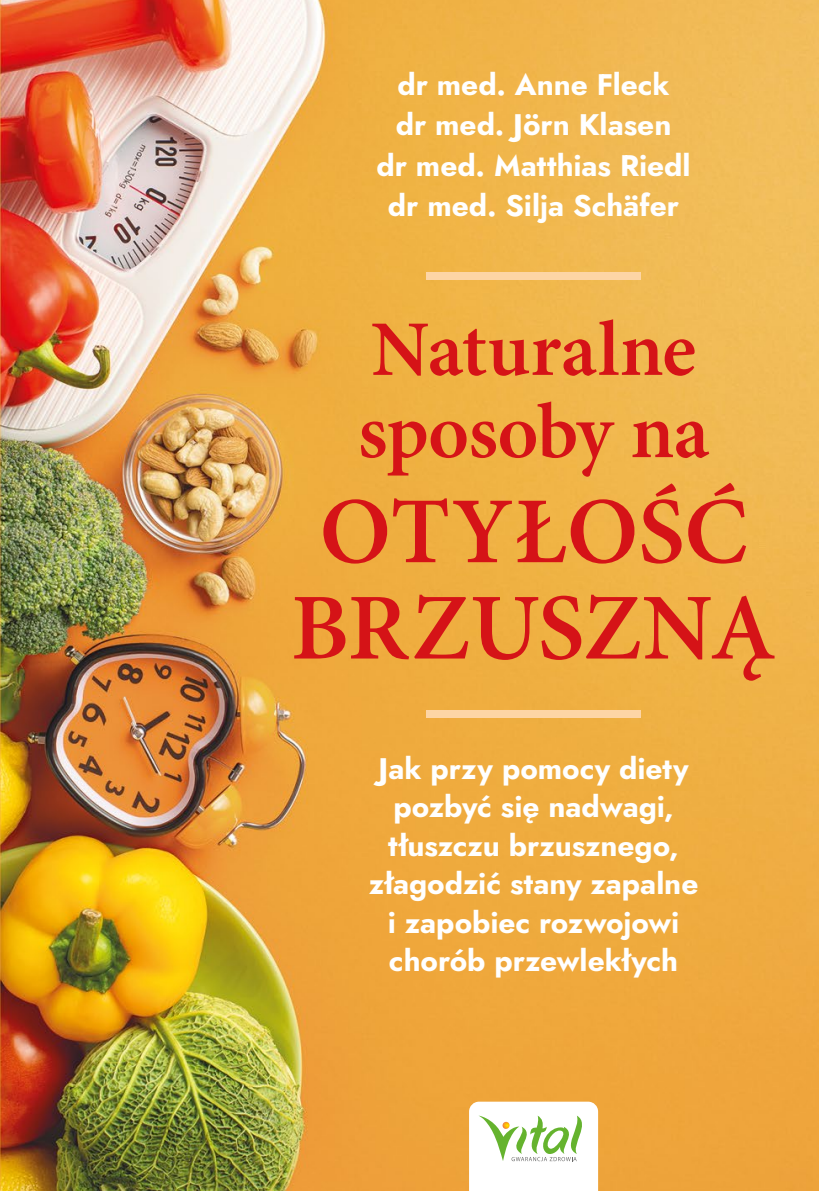
<style>
.page{position:relative;width:819px;height:1191px;background:#fff}
.page>*{position:absolute;margin:0;border:0;box-sizing:border-box;transform-origin:0 0}
.t1{font:600 94.5px/96.2px "Minion Pro";letter-spacing:-.005em;color:#d51317;text-align:center}
.t2{font:600 78.75px/82.2px "Minion Pro";letter-spacing:-.01em;color:#d51317}
.t3{font:700 29.75px/38.5px "Jost";color:#fff;text-align:center}
</style>
<div class="page">
<img style="left:0;top:0;width:819px;height:1191px">
<div style="left:426px;top:710px;width:215px;height:8px;background:#fdd5a5"></div>
<svg style="left:469px;top:1101px;width:129px;height:90px"></svg>
<div style="left:426px;top:272px;width:215px;height:8px;background:#fdd5a5"></div>
<p class="t3" style="left:376px;top:65px;width:315px;line-height:40.2px">dr med. Anne Fleck<br>dr med. Jörn Klasen<br>dr med. Matthias Riedl dr med. Silja Schäfer</p>
<h2 class="t2" style="left:358px;top:308px;width:353px">Naturalne sposoby na</h2>
<h1 class="t1" style="left:291px;top:483px;width:487px">OTYŁOŚĆ<br>BRZUSZNĄ</h1>
<p class="t3" style="left:368px;top:749px;width:331px">Jak przy pomocy diety pozbyć się nadwagi, tłuszczu brzusznego, złagodzić stany zapalne i zapobiec rozwojowi chorób przewlekłych</p>
</div>
